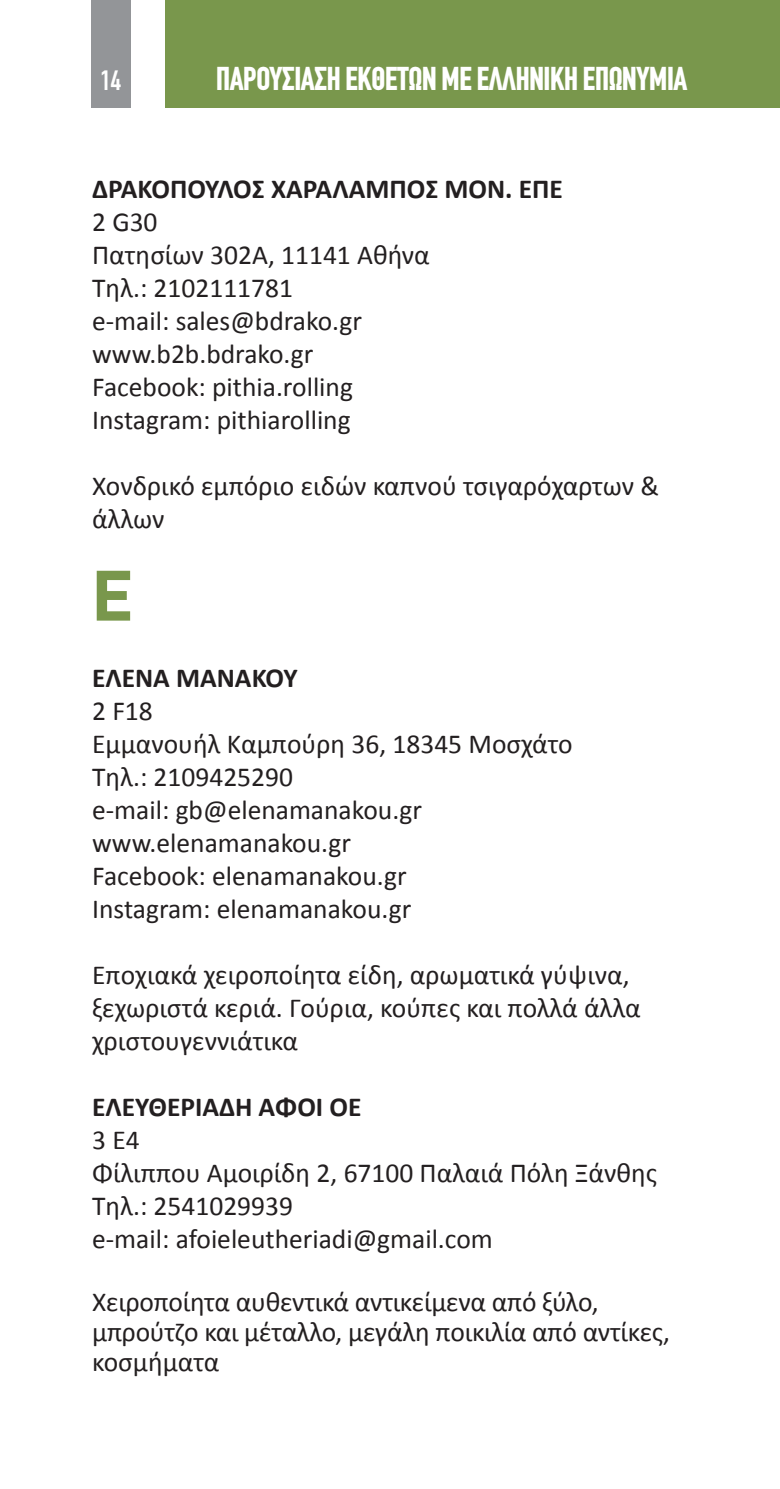
<style>
.page{position:relative;width:780px;height:1489px;background:#fff}
.page>*{position:absolute;margin:0;border:0;box-sizing:border-box;transform-origin:0 0}
.PROTOGRAMMA{font:700 70px "CF Din";color:#79974c}
.t1{font:700 32.5px "CF Din Condensed";letter-spacing:-.01em;color:#fff}
.TEXT{font:27.5px/33px "Calibri";color:#231f20}
.EPONYMIA{font:700 27.5px "Calibri";color:#231f20}
.t2{font:27.5px "CF Din Condensed";color:#fff}
</style>
<div class="page">
<div style="left:91px;top:0;width:40px;height:108px;background:#939598"></div>
<div style="left:165px;top:0;width:615px;height:108px;background:#79974c"></div>
<p class="t2" style="left:100px;top:66px;width:22px">14</p>
<p class="t1" style="left:216px;top:61px;width:473px">ΠΑΡΟΥΣΙΑΣΗ ΕΚΘΕΤΩΝ ΜΕ ΕΛΛΗΝΙΚΗ ΕΠΩΝΥΜΙΑ</p>
<p class="EPONYMIA" style="left:92px;top:172px;width:472px">ΔΡΑΚΟΠΟΥΛΟΣ ΧΑΡΑΛΑΜΠΟΣ ΜΟΝ. ΕΠΕ</p>
<p class="TEXT" style="left:92px;top:204px;width:67px">2 G30</p>
<p class="TEXT" style="left:92px;top:237px;width:339px">Πατησίων 302Α, 11141 Αθήνα</p>
<p class="TEXT" style="left:92px;top:270px;width:202px">Τηλ.: 2102111781</p>
<p class="TEXT" style="left:92px;top:303px;width:271px">e-mail: sales@bdrako.gr</p>
<p class="TEXT" style="left:92px;top:336px;width:223px">www.b2b.bdrako.gr</p>
<p class="TEXT" style="left:92px;top:369px;width:262px">Facebook: pithia.rolling</p>
<p class="TEXT" style="left:92px;top:402px;width:260px">Instagram: pithiarolling</p>
<p class="TEXT" style="left:92px;top:468px;width:568px">Χονδρικό εµπόριο ειδών καπνού τσιγαρόχαρτων &amp; άλλων</p>
<p class="PROTOGRAMMA" style="left:92px;top:558px;width:41px">E</p>
<p class="EPONYMIA" style="left:92px;top:660px;width:207px">ΕΛΕΝΑ ΜΑΝΑΚΟΥ</p>
<p class="TEXT" style="left:92px;top:692px;width:62px">2 F18</p>
<p class="TEXT" style="left:92px;top:725px;width:482px">Εμμανουήλ Καμπούρη 36, 18345 Μοσχάτο</p>
<p class="TEXT" style="left:92px;top:758px;width:202px">Τηλ.: 2109425290</p>
<p class="TEXT" style="left:92px;top:791px;width:331px">e-mail: gb@elenamanakou.gr</p>
<p class="TEXT" style="left:92px;top:824px;width:260px">www.elenamanakou.gr</p>
<p class="TEXT" style="left:92px;top:857px;width:316px">Facebook: elenamanakou.gr</p>
<p class="TEXT" style="left:92px;top:890px;width:320px">Instagram: elenamanakou.gr</p>
<p class="TEXT" style="left:92px;top:956px;width:550px">Εποχιακά χειροποίητα είδη, αρωματικά γύψινα, ξεχωριστά κεριά. Γούρια, κούπες και πολλά άλλα χριστουγεννιάτικα</p>
<p class="EPONYMIA" style="left:92px;top:1089px;width:271px">ΕΛΕΥΘΕΡΙΑΔΗ ΑΦΟΙ ΟΕ</p>
<p class="TEXT" style="left:92px;top:1121px;width:49px">3 E4</p>
<p class="TEXT" style="left:92px;top:1154px;width:566px">Φίλιππου Αμοιρίδη 2, 67100 Παλαιά Πόλη Ξάνθης</p>
<p class="TEXT" style="left:92px;top:1187px;width:202px">Τηλ.: 2541029939</p>
<p class="TEXT" style="left:92px;top:1220px;width:402px">e-mail: afoieleutheriadi@gmail.com</p>
<p class="TEXT" style="left:92px;top:1285px;width:579px;line-height:30px">Χειροποίητα αυθεντικά αντικείμενα από ξύλο, μπρούτζο και μέταλλο, μεγάλη ποικιλία από αντίκες, κοσμήματα</p>
</div>
